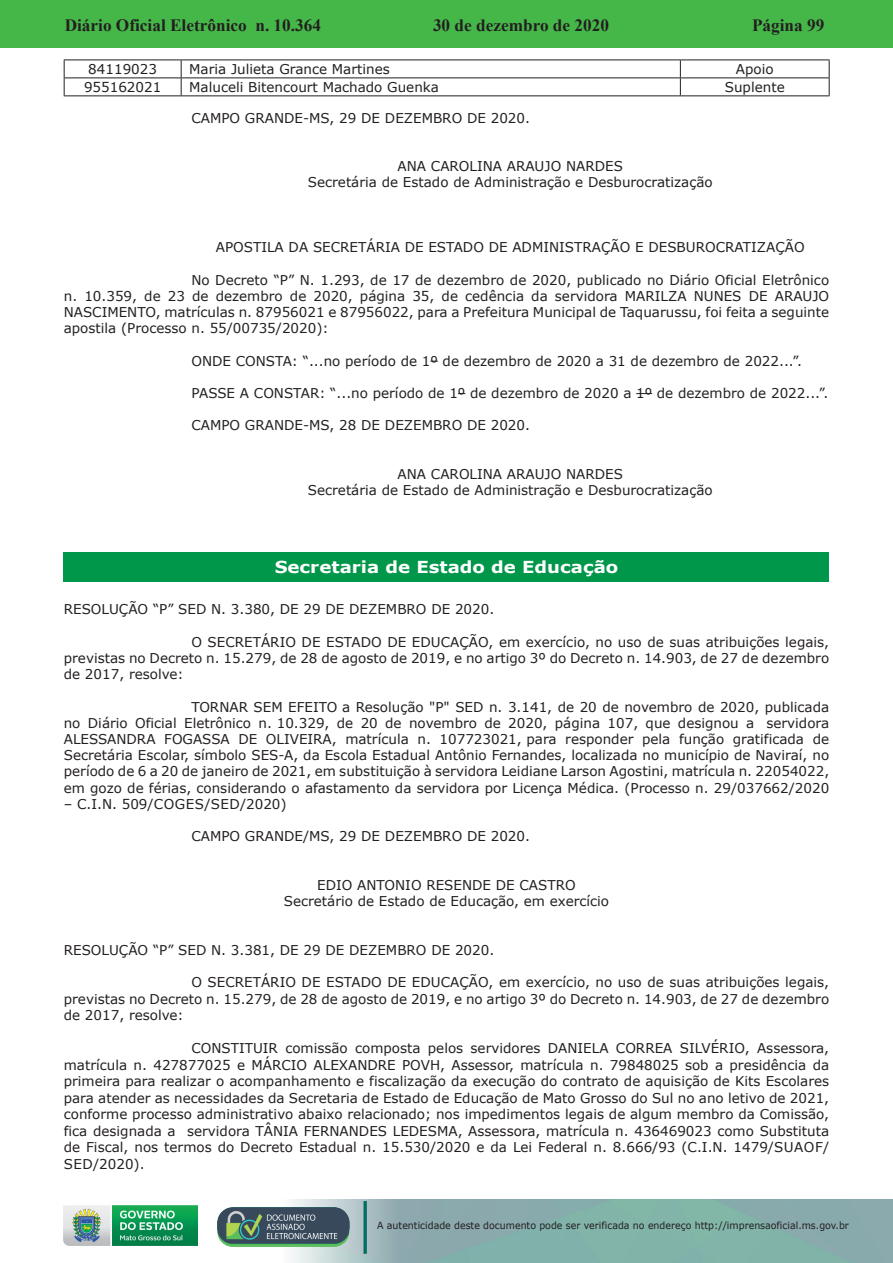
<style>
.page{position:relative;width:893px;height:1263px;background:#fff}
.page>*{position:absolute;margin:0;border:0;box-sizing:border-box;transform-origin:0 0}
.t1{font:700 17.25px "Times New Roman";color:#231f20}
.t2{font:700 16.5px "Verdana";color:#fff;scale:1.1 1}
.t3{font:13.5px/16.2px "Verdana";color:#231f20;text-align:justify}
.t4{font:13.5px "Verdana";letter-spacing:.035em;color:#231f20}
.t5{font:9.9px "Verdana";color:#231f20;scale:.95 1}
</style>
<div class="page">
<div style="left:0;top:0;width:893px;height:48px;background:#45b749"></div>
<img style="left:63px;top:1199px;width:830px;height:64px">
<img style="left:364px;top:1202px;width:2px;height:51px">
<img style="left:218px;top:1207px;width:132px;height:39px">
<img style="left:64px;top:1205px;width:134px;height:41px">
<hr style="left:64px;top:60px;width:117px;height:1px;background:#231f20">
<hr style="left:181px;top:60px;width:499px;height:1px;background:#231f20">
<hr style="left:680px;top:60px;width:149px;height:1px;background:#231f20">
<hr style="left:64px;top:78px;width:117px;height:1px;background:#231f20">
<svg style="left:64px;top:60px;width:1px;height:35px"></svg>
<hr style="left:181px;top:78px;width:499px;height:1px;background:#231f20">
<svg style="left:181px;top:60px;width:1px;height:35px"></svg>
<hr style="left:680px;top:78px;width:149px;height:1px;background:#231f20">
<svg style="left:680px;top:60px;width:1px;height:35px"></svg>
<svg style="left:829px;top:60px;width:1px;height:35px"></svg>
<hr style="left:64px;top:95px;width:117px;height:1px;background:#231f20">
<hr style="left:181px;top:95px;width:499px;height:1px;background:#231f20">
<hr style="left:680px;top:95px;width:149px;height:1px;background:#231f20">
<svg style="left:636px;top:393px;width:16px;height:1px"></svg>
<div style="left:64px;top:552px;width:765px;height:30px;background:#00974a"></div>
<p class="t1" style="left:65px;top:13px;width:258px">Diário Oficial Eletrônico n. 10.364</p>
<p class="t1" style="left:433px;top:13px;width:177px">30 de dezembro de 2020</p>
<p class="t1" style="left:752px;top:13px;width:74px">Página 99</p>
<p class="t3" style="left:88px;top:61px;width:70px">84119023</p>
<p class="t3" style="left:189px;top:61px;width:202px">Maria Julieta Grance Martines</p>
<p class="t3" style="left:736px;top:61px;width:39px">Apoio</p>
<p class="t3" style="left:84px;top:79px;width:79px">955162021</p>
<p class="t3" style="left:189px;top:79px;width:251px">Maluceli Bitencourt Machado Guenka</p>
<p class="t3" style="left:725px;top:79px;width:61px">Suplente</p>
<p class="t3" style="left:191px;top:109px;width:340px">CAMPO GRANDE-MS, 29 DE DEZEMBRO DE 2020.</p>
<p class="t3" style="left:308px;top:158px;width:406px;text-align:center">ANA CAROLINA ARAUJO NARDES<br>Secretária de Estado de Administração e Desburocratização</p>
<p class="t3" style="left:216px;top:239px;width:590px">APOSTILA DA SECRETÁRIA DE ESTADO DE ADMINISTRAÇÃO E DESBUROCRATIZAÇÃO</p>
<p class="t3" style="left:64px;top:271px;width:767px;text-indent:128px">No Decreto “P” N. 1.293, de 17 de dezembro de 2020, publicado no Diário Oficial Eletrônico n. 10.359, de 23 de dezembro de 2020, página 35, de cedência da servidora MARILZA NUNES DE ARAUJO NASCIMENTO, matrículas n. 87956021 e 87956022, para a Prefeitura Municipal de Taquarussu, foi feita a seguinte apostila (Processo n. 55/00735/2020):</p>
<p class="t3" style="left:191px;top:352px;width:612px">ONDE CONSTA: “...no período de 1º de dezembro de 2020 a 31 de dezembro de 2022...”.</p>
<p class="t3" style="left:191px;top:385px;width:639px">PASSE A CONSTAR: “...no período de 1º de dezembro de 2020 a 1º de dezembro de 2022...”.</p>
<p class="t3" style="left:191px;top:417px;width:340px">CAMPO GRANDE-MS, 28 DE DEZEMBRO DE 2020.</p>
<p class="t3" style="left:308px;top:466px;width:406px;text-align:center">ANA CAROLINA ARAUJO NARDES<br>Secretária de Estado de Administração e Desburocratização</p>
<p class="t2" style="left:275px;top:556px;width:314px">Secretaria de Estado de Educação</p>
<p class="t3" style="left:64px;top:601px;width:432px">RESOLUÇÃO “P” SED N. 3.380, DE 29 DE DEZEMBRO DE 2020.</p>
<p class="t3" style="left:64px;top:634px;width:767px;text-indent:128px">O SECRETÁRIO DE ESTADO DE EDUCAÇÃO, em exercício, no uso de suas atribuições legais, previstas no Decreto n. 15.279, de 28 de agosto de 2019, e no artigo 3º do Decreto n. 14.903, de 27 de dezembro de 2017, resolve:</p>
<p class="t3" style="left:64px;top:698px;width:767px;text-indent:128px">TORNAR SEM EFEITO a Resolução "P" SED n. 3.141, de 20 de novembro de 2020, publicada no Diário Oficial Eletrônico n. 10.329, de 20 de novembro de 2020, página 107, que designou a servidora ALESSANDRA FOGASSA DE OLIVEIRA, matrícula n. 107723021, para responder pela função gratificada de Secretária Escolar, símbolo SES-A, da Escola Estadual Antônio Fernandes, localizada no município de Naviraí, no período de 6 a 20 de janeiro de 2021, em substituição à servidora Leidiane Larson Agostini, matrícula n. 22054022, em gozo de férias, considerando o afastamento da servidora por Licença Médica. (Processo n. 29/037662/2020</p>
<p class="t4" style="left:64px;top:795px;width:224px">– C.I.N. 509/COGES/SED/2020)</p>
<p class="t3" style="left:191px;top:828px;width:340px">CAMPO GRANDE/MS, 29 DE DEZEMBRO DE 2020.</p>
<p class="t3" style="left:284px;top:877px;width:327px;text-align:center">EDIO ANTONIO RESENDE DE CASTRO<br>Secretário de Estado de Educação, em exercício</p>
<p class="t3" style="left:64px;top:941px;width:432px">RESOLUÇÃO “P” SED N. 3.381, DE 29 DE DEZEMBRO DE 2020.</p>
<p class="t3" style="left:64px;top:974px;width:767px;text-indent:128px">O SECRETÁRIO DE ESTADO DE EDUCAÇÃO, em exercício, no uso de suas atribuições legais, previstas no Decreto n. 15.279, de 28 de agosto de 2019, e no artigo 3º do Decreto n. 14.903, de 27 de dezembro de 2017, resolve:</p>
<p class="t3" style="left:64px;top:1040px;width:767px;text-indent:128px">CONSTITUIR comissão composta pelos servidores DANIELA CORREA SILVÉRIO, Assessora, matrícula n. 427877025 e MÁRCIO ALEXANDRE POVH, Assessor, matrícula n. 79848025 sob a presidência da primeira para realizar o acompanhamento e fiscalização da execução do contrato de aquisição de Kits Escolares para atender as necessidades da Secretaria de Estado de Educação de Mato Grosso do Sul no ano letivo de 2021, conforme processo administrativo abaixo relacionado; nos impedimentos legais de algum membro da Comissão, fica designada a servidora TÂNIA FERNANDES LEDESMA, Assessora, matrícula n. 436469023 como Substituta de Fiscal, nos termos do Decreto Estadual n. 15.530/2020 e da Lei Federal n. 8.666/93 (C.I.N. 1479/SUAOF/ SED/2020).</p>
<p class="t5" style="left:377px;top:1219px;width:498px">A autenticidade deste documento pode ser verificada no endereço http://imprensaoficial.ms.gov.br</p>
</div>
